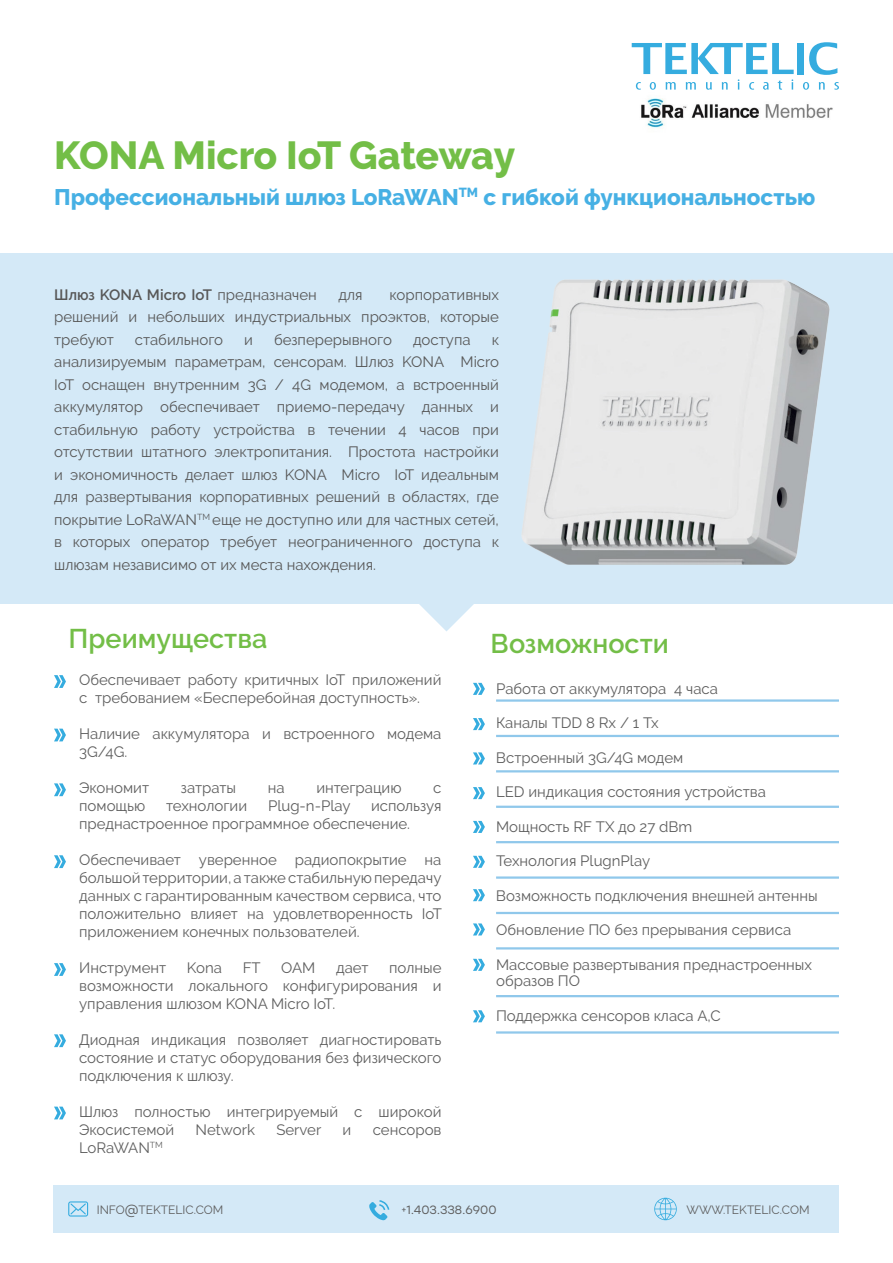
<style>
.page{position:relative;width:893px;height:1263px;background:#fff}
.page>*{position:absolute;margin:0;border:0;box-sizing:border-box;transform-origin:0 0}
.t1{font:800 39px "Raleway";letter-spacing:-.005em;color:#73be47}
.small_UPsubtitle{font:600 27px "Raleway";color:#73be47}
.t2{font:800 22.5px "Raleway";color:#46b0e4}
.Paragraph{font:15px/18px "Raleway";color:#5e5e5e}
.t3{font:15px/22.5px "Raleway";color:#575757;text-align:justify}
.t4{font:600 15px "Raleway";color:#575757}
.t5{font:12px "Raleway";color:#5e5e5e}
.t6{font:12px "Stolzl";color:#5e5e5e}
.s1{font-weight:400}
.s2{font-family:"Stolzl"}
.s3{font-family:"Raleway"}
</style>
<div class="page">
<svg style="left:419px;top:604px;width:55px;height:27px"></svg>
<div style="left:0;top:253px;width:893px;height:351px;background:#d4e9f7"></div>
<svg style="left:803px;top:82px;width:6px;height:8px"></svg>
<svg style="left:819px;top:82px;width:6px;height:8px"></svg>
<svg style="left:834px;top:82px;width:5px;height:8px"></svg>
<svg style="left:632px;top:43px;width:162px;height:47px"></svg>
<div style="left:797px;top:43px;width:7px;height:31px;background:#35acdf"></div>
<svg style="left:809px;top:42px;width:28px;height:33px"></svg>
<svg style="left:473px;top:683px;width:12px;height:12px"></svg>
<svg style="left:473px;top:787px;width:12px;height:12px"></svg>
<svg style="left:473px;top:923px;width:12px;height:12px"></svg>
<svg style="left:473px;top:718px;width:12px;height:12px"></svg>
<svg style="left:473px;top:821px;width:12px;height:12px"></svg>
<svg style="left:473px;top:959px;width:12px;height:12px"></svg>
<svg style="left:473px;top:752px;width:12px;height:12px"></svg>
<svg style="left:473px;top:889px;width:12px;height:12px"></svg>
<svg style="left:473px;top:856px;width:12px;height:12px"></svg>
<hr style="left:496px;top:699px;width:343px;height:3px;background:#90c8eb">
<hr style="left:496px;top:735px;width:343px;height:2px;background:#90c8eb">
<hr style="left:496px;top:770px;width:343px;height:2px;background:#90c8eb">
<hr style="left:496px;top:806px;width:343px;height:2px;background:#90c8eb">
<hr style="left:496px;top:841px;width:343px;height:2px;background:#90c8eb">
<hr style="left:496px;top:876px;width:343px;height:3px;background:#90c8eb">
<hr style="left:496px;top:912px;width:343px;height:2px;background:#90c8eb">
<hr style="left:496px;top:947px;width:343px;height:2px;background:#90c8eb">
<hr style="left:496px;top:995px;width:343px;height:2px;background:#90c8eb">
<svg style="left:473px;top:1010px;width:12px;height:12px"></svg>
<hr style="left:496px;top:1031px;width:343px;height:2px;background:#90c8eb">
<img style="left:641px;top:98px;width:192px;height:30px">
<svg style="left:54px;top:675px;width:12px;height:13px"></svg>
<svg style="left:54px;top:729px;width:12px;height:12px"></svg>
<svg style="left:54px;top:855px;width:12px;height:13px"></svg>
<svg style="left:54px;top:783px;width:12px;height:13px"></svg>
<svg style="left:54px;top:963px;width:12px;height:13px"></svg>
<svg style="left:54px;top:1034px;width:12px;height:13px"></svg>
<svg style="left:54px;top:1106px;width:12px;height:13px"></svg>
<div style="left:54px;top:1185px;width:785px;height:48px;background:#d4e9f7"></div>
<svg style="left:68px;top:1201px;width:20px;height:15px"></svg>
<svg style="left:654px;top:1198px;width:23px;height:22px"></svg>
<svg style="left:369px;top:1200px;width:20px;height:20px"></svg>
<img style="left:521px;top:279px;width:309px;height:286px">
<p class="t1" style="left:54px;top:133px;width:462px">KONA Micro IoT Gateway</p>
<p class="t2" style="left:54px;top:184px;width:762px">Профессиональный шлюз LoRaWAN<sup>TM</sup> с гибкой функциональностью</p>
<p class="t4" style="left:54px;top:286px;width:264px">Шлюз KONA Micro IoT <span class="s1">предназначен</span></p>
<p class="t3" style="left:338px;top:283px;width:26px">для</p>
<p class="t3" style="left:54px;top:283px;width:446px;text-indent:335px">корпоративных решений и небольших индустриальных проэктов, которые требуют</p>
<p class="t3" style="left:135px;top:328px;width:90px">стабильного</p>
<p class="t3" style="left:244px;top:328px;width:10px">и</p>
<p class="t3" style="left:274px;top:328px;width:119px">безперерывного</p>
<p class="t3" style="left:413px;top:328px;width:59px">доступа</p>
<p class="t3" style="left:54px;top:328px;width:446px;text-indent:437px">к анализируемым параметрам, сенсорам. Шлюз KONA Micro IoT оснащен внутренним 3G / 4G модемом, а встроенный аккумулятор обеспечивает приемо-передачу данных и стабильную работу устройства в течении 4 часов при отсутствии штатного электропитания. Простота настройки и экономичность делает шлюз KONA Micro IoT идеальным для развертывания корпоративных решений в областях, где покрытие LoRaWAN<sup>TM</sup> еще не доступно или для частных сетей, в которых оператор требует неограниченного доступа к шлюзам независимо от их места нахождения.</p>
<p class="small_UPsubtitle" style="left:69px;top:623px;width:200px">Преимущества</p>
<p class="Paragraph" style="left:79px;top:671px;width:364px">Обеспечивает работу критичных IoT приложений с требованием «Бесперебойная доступность».</p>
<p class="Paragraph" style="left:79px;top:725px;width:364px">Наличие аккумулятора и встроенного модема<br>3G/4G.</p>
<p class="Paragraph" style="left:79px;top:779px;width:72px">Экономит</p>
<p class="Paragraph" style="left:181px;top:779px;width:57px">затраты</p>
<p class="Paragraph" style="left:268px;top:779px;width:18px">на</p>
<p class="Paragraph" style="left:316px;top:779px;width:87px">интеграцию</p>
<p class="Paragraph" style="left:433px;top:779px;width:10px">с</p>
<p class="Paragraph" style="left:79px;top:797px;width:68px">помощью</p>
<p class="Paragraph" style="left:166px;top:797px;width:83px">технологии</p>
<p class="Paragraph" style="left:268px;top:797px;width:84px">Plug-n-Play</p>
<p class="Paragraph" style="left:79px;top:797px;width:364px;text-indent:292px">используя преднастроенное программное обеспечение.</p>
<p class="Paragraph" style="left:79px;top:851px;width:364px;text-align:justify">Обеспечивает уверенное радиопокрытие на большой территории, а также стабильную передачу данных с гарантированным качеством сервиса, что положительно влияет на удовлетворенность IoT приложением конечных пользователей.</p>
<p class="Paragraph" style="left:79px;top:959px;width:89px">Инструмент</p>
<p class="Paragraph" style="left:187px;top:959px;width:37px">Kona</p>
<p class="Paragraph" style="left:243px;top:959px;width:19px">FT</p>
<p class="Paragraph" style="left:281px;top:959px;width:36px">OAM</p>
<p class="Paragraph" style="left:336px;top:959px;width:34px">дает</p>
<p class="Paragraph" style="left:79px;top:959px;width:364px;text-align:justify;text-indent:310px">полные возможности локального конфигурирования и управления шлюзом KONA Micro IoT.</p>
<p class="Paragraph" style="left:79px;top:1031px;width:364px;text-align:justify">Диодная индикация позволяет диагностировать состояние и статус оборудования без физического подключения к шлюзу.</p>
<p class="Paragraph" style="left:79px;top:1103px;width:364px">Шлюз полностью интегрируемый с широкой<br>Экосистемой</p>
<p class="Paragraph" style="left:196px;top:1121px;width:61px">Network</p>
<p class="Paragraph" style="left:276px;top:1121px;width:46px">Server</p>
<p class="Paragraph" style="left:342px;top:1121px;width:10px">и</p>
<p class="Paragraph" style="left:373px;top:1121px;width:70px">сенсоров</p>
<p class="Paragraph" style="left:79px;top:1139px;width:85px">LoRaWAN<sup>TM</sup></p>
<p class="small_UPsubtitle" style="left:491px;top:628px;width:180px">Возможности</p>
<p class="Paragraph" style="left:496px;top:679px;width:223px">Работа от аккумулятора ‐ 4 часa</p>
<p class="Paragraph" style="left:496px;top:714px;width:164px">Каналы TDD 8 Rx / 1 Tx</p>
<p class="Paragraph" style="left:496px;top:748px;width:189px">Встроенный 3G/4G модем</p>
<p class="Paragraph" style="left:496px;top:783px;width:271px">LED индикация состояния устройства</p>
<p class="Paragraph" style="left:496px;top:817px;width:198px">Мощность RF TX до 27 dBm</p>
<p class="Paragraph" style="left:496px;top:852px;width:156px">Технология Plug‐n‐Play</p>
<p class="Paragraph" style="left:496px;top:886px;width:323px">Возможность подключения внешней антенны</p>
<p class="Paragraph" style="left:496px;top:921px;width:297px">Обновление ПО без прерывания сервиса</p>
<p class="Paragraph" style="left:496px;top:955px;width:317px">Массовые развертывания преднастроенных</p>
<p class="Paragraph" style="left:496px;top:972px;width:86px">образов ПО</p>
<p class="Paragraph" style="left:496px;top:1006px;width:226px">Поддержка сенсоров класа A,C</p>
<p class="t5" style="left:97px;top:1202px;width:128px">INFO<span class="s2">@</span>TEKTELIC.COM</p>
<p class="t6" style="left:401px;top:1201px;width:97px"><span class="s3">+</span>1.403.338.6900</p>
<p class="t5" style="left:686px;top:1202px;width:125px">WWW.TEKTELIC.COM</p>
</div>
